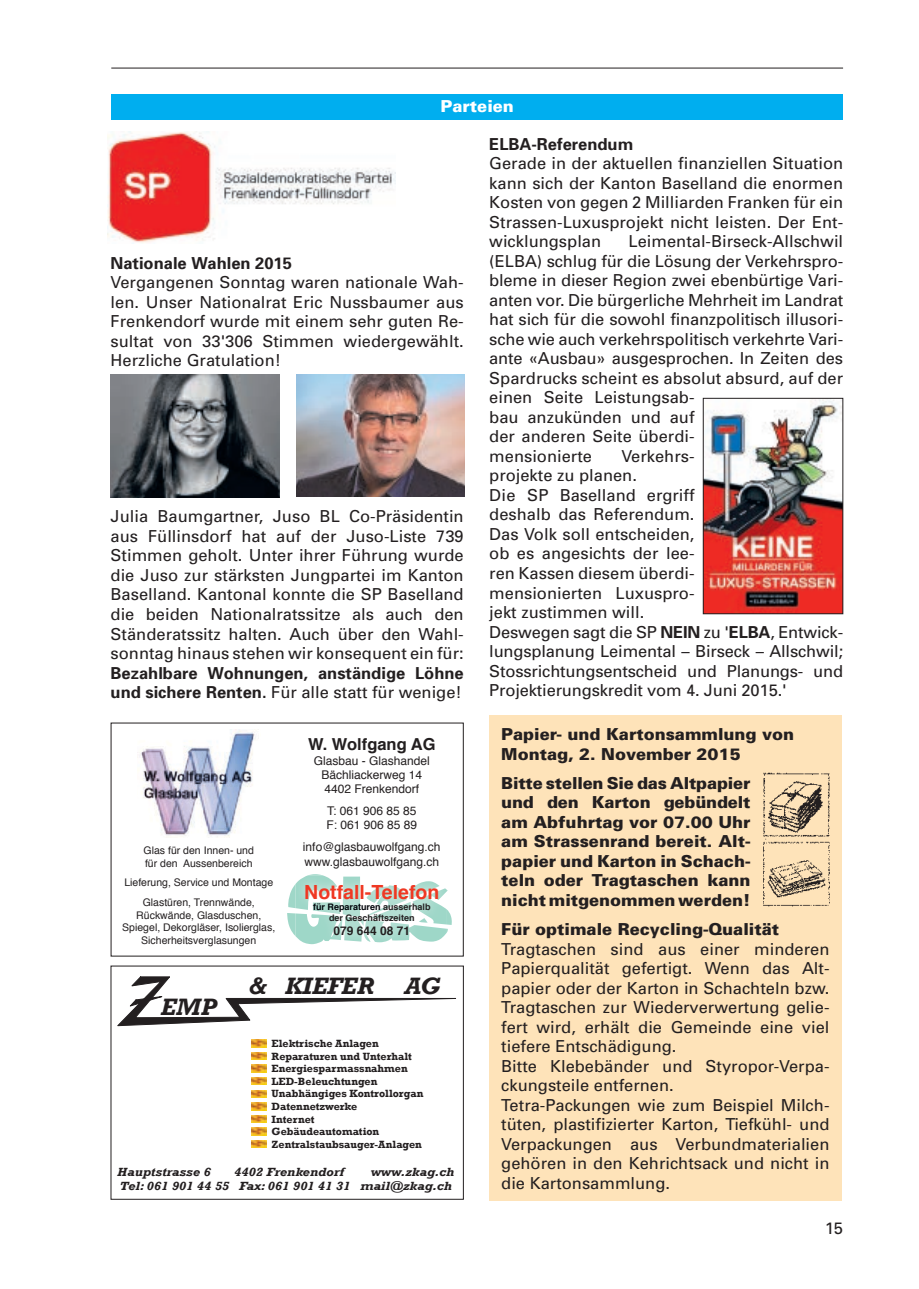
<style>
.page{position:relative;width:919px;height:1289px;background:#fff}
.page>*{position:absolute;margin:0;border:0;box-sizing:border-box;transform-origin:0 0}
.t1{font:italic 700 24.3px "Rockwell";color:#231f20}
.t2{font:700 19.5px "Helvetica";color:#ef3823}
.t3{font:16.5px/19.5px "Univers";color:#231f20;text-align:justify}
.t4{font:900 16.5px/19.5px "Univers";color:#231f20}
.t5{font:700 16.5px/19.5px "Univers";color:#231f20}
.t6{font:700 16.5px "Helvetica";color:#231f20}
.t7{font:900 16.5px "Univers";color:#fff}
.t8{font:italic 700 12.15px/14.2px "Rockwell";color:#231f20;text-align:right;scale:1.1 1}
.t9{font:12px/14.4px "Helvetica";color:#231f20}
.t10{font:700 12px "Helvetica";color:#231f20}
.t11{font:700 10.8px/12.6px "Rockwell";color:#231f20}
.t12{font:10.5px/12.6px "Helvetica";color:#231f20;text-align:center}
.t13{font:700 9px/10.8px "Helvetica";color:#231f20;text-align:center}
.s1{font-weight:400}
.s2{color:#000309}
.s3{font-weight:700}
</style>
<div class="page">
<hr style="left:111px;top:68px;width:732px;height:1px;background:#231f20">
<div style="left:111px;top:94px;width:732px;height:25px;background:#00aeef"></div>
<img style="left:705px;top:400px;width:136px;height:212px">
<div style="left:703px;top:398px;width:140px;height:216px;border:1px solid #231f20"></div>
<img style="left:107px;top:132px;width:288px;height:111px">
<svg style="left:118px;top:976px;width:338px;height:49px"></svg>
<img style="left:252px;top:1039px;width:14px;height:8px">
<img style="left:252px;top:1052px;width:14px;height:7px">
<img style="left:252px;top:1064px;width:14px;height:8px">
<img style="left:252px;top:1077px;width:14px;height:7px">
<img style="left:252px;top:1090px;width:14px;height:7px">
<img style="left:252px;top:1102px;width:14px;height:8px">
<img style="left:252px;top:1115px;width:14px;height:7px">
<img style="left:252px;top:1127px;width:14px;height:8px">
<img style="left:252px;top:1140px;width:14px;height:7px">
<img style="left:137px;top:729px;width:119px;height:108px">
<svg style="left:287px;top:874px;width:34px;height:62px"></svg>
<svg style="left:447px;top:890px;width:5px;height:42px"></svg>
<img style="left:295px;top:885px;width:145px;height:58px">
<img style="left:295px;top:875px;width:42px;height:34px">
<img style="left:313px;top:902px;width:27px;height:11px">
<img style="left:342px;top:876px;width:18px;height:40px">
<img style="left:295px;top:913px;width:47px;height:31px">
<img style="left:344px;top:916px;width:18px;height:25px">
<svg style="left:359px;top:919px;width:6px;height:22px"></svg>
<img style="left:371px;top:901px;width:40px;height:18px">
<img style="left:366px;top:885px;width:40px;height:31px">
<img style="left:365px;top:919px;width:82px;height:23px">
<img style="left:409px;top:881px;width:30px;height:18px">
<img style="left:412px;top:888px;width:35px;height:36px">
<img style="left:297px;top:374px;width:167px;height:122px">
<img style="left:111px;top:375px;width:168px;height:122px">
<div style="left:489px;top:715px;width:352px;height:485px;background:#fee3b9"></div>
<img style="left:763px;top:772px;width:67px;height:65px">
<img style="left:763px;top:838px;width:67px;height:69px">
<p class="t7" style="left:440px;top:96px;width:75px">Parteien</p>
<p class="t5" style="left:111px;top:252px;width:183px">Nationale Wahlen 2015</p>
<p class="t3" style="left:111px;top:272px;width:354px">Vergangenen Sonntag waren nationale Wah&shy;len. Unser Nationalrat Eric Nussbaumer aus Frenkendorf wurde mit einem sehr guten Re&shy;sultat von 33'306 Stimmen wiedergewählt.<br>Herzliche Gratulation!</p>
<p class="t3" style="left:111px;top:506px;width:354px">Julia Baumgartner, Juso BL Co-Präsidentin aus Füllinsdorf hat auf der Juso-Liste 739<br>Stimmen geholt. Unter ihrer Führung wurde die Juso zur stärksten Jungpartei im Kanton Baselland. Kantonal konnte die SP Baselland die beiden Nationalratssitze als auch den Ständeratssitz halten. Auch über den Wahl&shy;sonntag hinaus stehen wir konsequent ein für:</p>
<p class="t5" style="left:111px;top:662px;width:354px">Bezahlbare Wohnungen, anständige Löhne und sichere Renten. <span class="s1">Für alle statt für wenige!</span></p>
<p class="t12" style="left:144px;top:844px;width:112px;text-align:left">Glas für den Innen- und für den Aussenbereich</p>
<p class="t12" style="left:124px;top:873px;width:150px;line-height:19.8px">Lieferung, Service und Montage<br>Glastüren, Trennwände,</p>
<p class="t12" style="left:122px;top:909px;width:154px">Rückwände, Glasduschen,<br>Spiegel, Dekorgläser, Isolierglas,<br>Sicherheitsverglasungen</p>
<p class="t6" style="left:308px;top:731px;width:129px">W. Wolfgang AG</p>
<p class="t9" style="left:314px;top:753px;width:118px;text-align:center">Glasbau - Glashandel<br>Bächliackerweg 14<br>4402 Frenkendorf</p>
<p class="t9" style="left:326px;top:804px;width:92px">T: 061 906 85 85<br>F: 061 906 85 89</p>
<p class="t9" style="left:303px;top:840px;width:139px">info@glasbauwolfgang.ch www.glasbauwolfgang.ch</p>
<p class="t2" style="left:304px;top:876px;width:137px">Notfall-Telefon</p>
<p class="t13" style="left:313px;top:901px;width:119px"><span class="s2">für Reparaturen</span> ausserhalb der Geschäftszeiten</p>
<p class="t10" style="left:333px;top:921px;width:78px">079 644 08 71</p>
<h1 class="t1" style="left:160px;top:992px;width:58px">EMP</h1>
<h1 class="t1" style="left:248px;top:971px;width:127px">&amp; KIEFER</h1>
<h1 class="t1" style="left:404px;top:971px;width:37px">AG</h1>
<p class="t11" style="left:271px;top:1037px;width:153px">Elektrische Anlagen<br>Reparaturen und Unterhalt<br>Energiesparmassnahmen<br>LED-Beleuchtungen<br>Unabhängiges Kontrollorgan<br>Datennetzwerke<br>Internet<br>Gebäudeautomation<br>Zentralstaubsauger-Anlagen</p>
<p class="t8" style="left:117px;top:1164px;width:86px">Hauptstrasse 6</p>
<p class="t8" style="left:234px;top:1164px;width:101px">4402 Frenkendorf</p>
<p class="t8" style="left:119px;top:1164px;width:306px">www.zkag.ch<br>Tel: 061 901 44 55 Fax: 061 901 41 31 mail@zkag.ch</p>
<p class="t5" style="left:489px;top:133px;width:145px">ELBA-Referendum</p>
<p class="t3" style="left:489px;top:153px;width:355px">Gerade in der aktuellen finanziellen Situation kann sich der Kanton Baselland die enormen Kosten von gegen 2 Milliarden Franken für ein Strassen-Luxusprojekt nicht leisten. Der Ent&shy;wicklungsplan</p>
<p class="t3" style="left:489px;top:231px;width:355px;text-align:left;text-indent:139px">Leimental-Birseck-Allschwil (ELBA) schlug für die Lösung der Verkehrspro&shy;bleme in dieser Region zwei ebenbürtige Vari&shy;anten vor. Die bürgerliche Mehrheit im Landrat hat sich für die sowohl finanzpolitisch illusori&shy;sche wie auch verkehrspolitisch verkehrte Vari&shy;ante «Ausbau» ausgesprochen. In Zeiten des Spardrucks scheint es absolut absurd, auf der einen Seite Leistungsab-<br>bau anzukünden und auf<br>der anderen Seite überdi-<br>mensionierte</p>
<p class="t3" style="left:489px;top:446px;width:355px;text-align:left;text-indent:132px">Verkehrs-<br>projekte zu planen.<br>Die SP Baselland ergriff<br>deshalb das Referendum.<br>Das Volk soll entscheiden,<br>ob es angesichts der lee-<br>ren Kassen diesem überdi-<br>mensionierten Luxuspro-<br>jekt zustimmen will.<br>Deswegen sagt die SP <span class="s3">NEIN</span> zu '<span class="s3">ELBA</span>, Entwick&shy;lungsplanung Leimental – Birseck – Allschwil;<br>Stossrichtungsentscheid und Planungs- und<br>Projektierungskredit vom 4. Juni 2015.'</p>
<p class="t4" style="left:501px;top:724px;width:294px">Papier- und Kartonsammlung von<br>Montag, 2. November 2015</p>
<p class="t4" style="left:501px;top:772px;width:251px;text-align:justify">Bitte stellen Sie das Altpapier und den Karton gebündelt am Abfuhrtag vor 07.00 Uhr am Strassenrand bereit. Alt&shy;papier und Karton in Schach&shy;teln oder Tragtaschen kann nicht mitgenommen werden!</p>
<p class="t4" style="left:501px;top:919px;width:279px">Für optimale Recycling-Qualität</p>
<p class="t3" style="left:501px;top:938px;width:330px;text-align:left">Tragtaschen sind aus einer minderen Papierqualität gefertigt. Wenn das Alt&shy;papier oder der Karton in Schachteln bzw.<br>Tragtaschen zur Wiederverwertung gelie&shy;fert wird, erhält die Gemeinde eine viel tiefere Entschädigung.<br>Bitte Klebebänder und Styropor-Verpa&shy;ckungsteile entfernen.<br>Tetra-Packungen wie zum Beispiel Milch&shy;tüten, plastifizierter Karton, Tiefkühl- und Verpackungen aus Verbundmaterialien gehören in den Kehrichtsack und nicht in die Kartonsammlung.</p>
<p class="t3" style="left:824px;top:1217px;width:20px">15</p>
</div>
